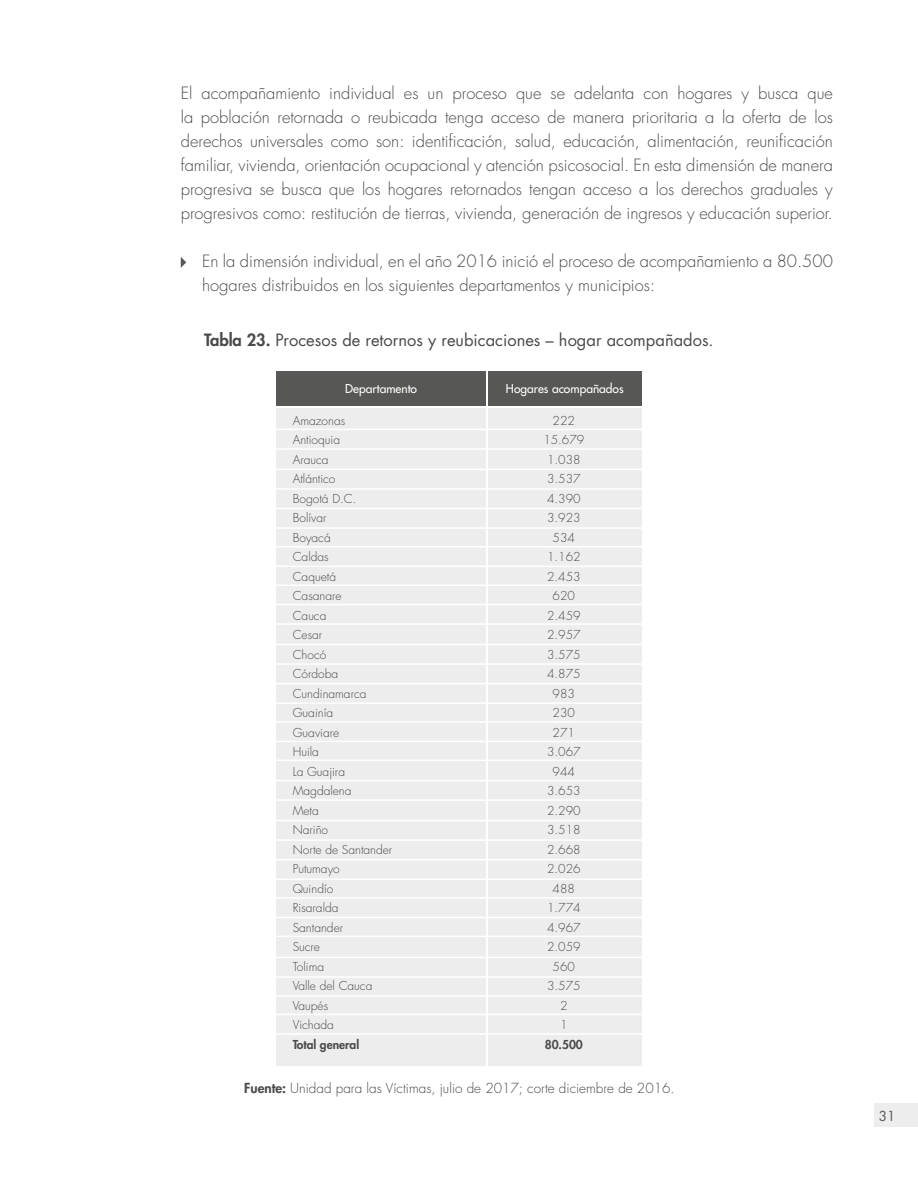
<style>
.page{position:relative;width:918px;height:1188px;background:#fff}
.page>*{position:absolute;margin:0;border:0;box-sizing:border-box;transform-origin:0 0}
.t1{font:300 16.5px/24px "Futura Std";color:#4a4a49;text-align:justify}
.t2{font:16.5px "Futura Std";color:#4a4a49}
.t3{font:300 13.5px "Futura Std";color:#4a4a49}
.t4{font:13.5px "Futura Std";color:#575756}
.t5{font:300 12px/19.5px "Futura Std";color:#4a4a49}
.t6{font:500 12px "Futura Std";color:#fff}
.t7{font:800 12px "Futura Std";color:#4a4a49}
.s1{font-weight:800}
</style>
<div class="page">
<div style="left:874px;top:1103px;width:44px;height:24px;background:#ededed"></div>
<svg style="left:181px;top:257px;width:5px;height:11px"></svg>
<div style="left:277px;top:372px;width:209px;height:34px;background:#575756"></div>
<div style="left:488px;top:372px;width:154px;height:34px;background:#575756"></div>
<div style="left:277px;top:408px;width:209px;height:658px;background:#ededed"></div>
<div style="left:488px;top:408px;width:154px;height:658px;background:#ededed"></div>
<hr style="left:271px;top:429px;width:375px;height:1px;background:#fff">
<hr style="left:271px;top:604px;width:375px;height:1px;background:#fff">
<hr style="left:271px;top:780px;width:375px;height:1px;background:#fff">
<hr style="left:271px;top:469px;width:375px;height:1px;background:#fff">
<hr style="left:271px;top:644px;width:375px;height:1px;background:#fff">
<hr style="left:271px;top:820px;width:375px;height:1px;background:#fff">
<hr style="left:271px;top:508px;width:375px;height:1px;background:#fff">
<hr style="left:271px;top:683px;width:375px;height:1px;background:#fff">
<hr style="left:271px;top:859px;width:375px;height:1px;background:#fff">
<hr style="left:271px;top:546px;width:375px;height:2px;background:#fff">
<hr style="left:271px;top:721px;width:375px;height:2px;background:#fff">
<hr style="left:271px;top:897px;width:375px;height:2px;background:#fff">
<hr style="left:271px;top:957px;width:375px;height:1px;background:#fff">
<hr style="left:271px;top:448px;width:375px;height:2px;background:#fff">
<hr style="left:271px;top:623px;width:375px;height:2px;background:#fff">
<hr style="left:271px;top:799px;width:375px;height:2px;background:#fff">
<hr style="left:271px;top:488px;width:375px;height:2px;background:#fff">
<hr style="left:271px;top:663px;width:375px;height:2px;background:#fff">
<hr style="left:271px;top:839px;width:375px;height:2px;background:#fff">
<hr style="left:271px;top:527px;width:375px;height:2px;background:#fff">
<hr style="left:271px;top:702px;width:375px;height:2px;background:#fff">
<hr style="left:271px;top:878px;width:375px;height:2px;background:#fff">
<hr style="left:271px;top:566px;width:375px;height:1px;background:#fff">
<hr style="left:271px;top:741px;width:375px;height:1px;background:#fff">
<hr style="left:271px;top:917px;width:375px;height:1px;background:#fff">
<hr style="left:271px;top:976px;width:375px;height:2px;background:#fff">
<hr style="left:271px;top:585px;width:376px;height:1px;background:#fff">
<hr style="left:271px;top:760px;width:376px;height:1px;background:#fff">
<hr style="left:271px;top:936px;width:376px;height:1px;background:#fff">
<hr style="left:271px;top:995px;width:376px;height:2px;background:#fff">
<hr style="left:271px;top:1033px;width:376px;height:2px;background:#fff">
<hr style="left:271px;top:1014px;width:376px;height:1px;background:#fff">
<p class="t1" style="left:181px;top:81px;width:654px">El acompañamiento individual es un proceso que se adelanta con hogares y busca que la población retornada o reubicada tenga acceso de manera prioritaria a la oferta de los derechos universales como son: identificación, salud, educación, alimentación, reunificación familiar, vivienda, orientación ocupacional y atención psicosocial. En esta dimensión de manera progresiva se busca que los hogares retornados tengan acceso a los derechos graduales y progresivos como: restitución de tierras, vivienda, generación de ingresos y educación superior.</p>
<p class="t1" style="left:202px;top:249px;width:632px">En la dimensión individual, en el año 2016 inició el proceso de acompañamiento a 80.500 hogares distribuidos en los siguientes departamentos y municipios:</p>
<p class="t2" style="left:204px;top:330px;width:511px"><span class="s1">Tabla 23.</span> Procesos de retornos y reubicaciones – hogar acompañados.</p>
<p class="t6" style="left:345px;top:381px;width:73px">Departamento</p>
<p class="t6" style="left:506px;top:381px;width:119px">Hogares acompañados</p>
<p class="t5" style="left:293px;top:411px;width:101px">Amazonas<br>Antioquia<br>Arauca<br>Atlántico<br>Bogotá D.C.<br>Bolívar<br>Boyacá<br>Caldas<br>Caquetá<br>Casanare<br>Cauca<br>Cesar<br>Chocó<br>Córdoba<br>Cundinamarca<br>Guainía<br>Guaviare<br>Huila<br>La Guajira<br>Magdalena<br>Meta<br>Nariño<br>Norte de Santander<br>Putumayo<br>Quindío<br>Risaralda<br>Santander<br>Sucre<br>Tolima<br>Valle del Cauca<br>Vaupés<br>Vichada</p>
<p class="t7" style="left:293px;top:1037px;width:68px">Total general</p>
<p class="t5" style="left:543px;top:411px;width:42px;text-align:center">222<br>15.679<br>1.038<br>3.537<br>4.390<br>3.923<br>534<br>1.162<br>2.453<br>620<br>2.459<br>2.957<br>3.575<br>4.875<br>983<br>230<br>271<br>3.067<br>944<br>3.653<br>2.290<br>3.518<br>2.668<br>2.026<br>488<br>1.774<br>4.967<br>2.059<br>560<br>3.575<br>2<br>1</p>
<p class="t7" style="left:545px;top:1037px;width:40px">80.500</p>
<p class="t3" style="left:244px;top:1080px;width:432px"><span class="s1">Fuente:</span> Unidad para las Víctimas, julio de 2017; corte diciembre de 2016.</p>
<p class="t4" style="left:879px;top:1107px;width:18px">31</p>
</div>
